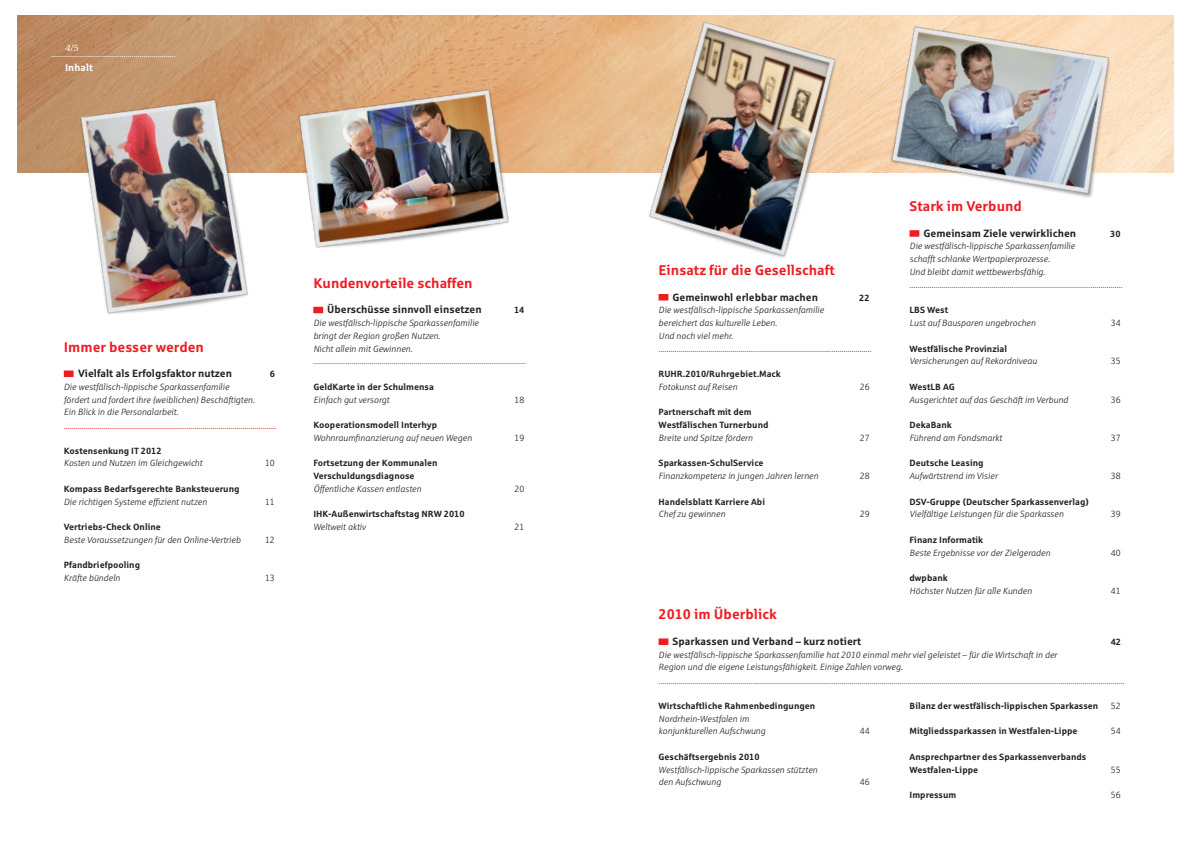
<style>
.page{position:relative;width:1191px;height:842px;background:#fff}
.page>*{position:absolute;margin:0;border:0;box-sizing:border-box;transform-origin:0 0}
.t1{font:700 14px "Sparkasse Rg";color:#ee1d23}
.t2{font:700 10.5px "Sparkasse Rg";color:#231f20}
.t3{font:700 10px "Sparkasse Rg";letter-spacing:.01em;color:#fff}
.t4{font:italic 9px/12.8px "Sparkasse Lt";color:#231f20}
.t5{font:700 9px/12.8px "Sparkasse Rg";color:#231f20}
.t6{font:9px "Sparkasse Lt";color:#231f20}
.t7{font:italic 9px "Sparkasse Serif";color:#fff}
.t8{font:italic 8px "Sparkasse Serif";color:#ee1d23}
.t9{font:italic 8px "Sparkasse Serif";color:#fff}
</style>
<div class="page">
<img style="left:17px;top:15px;width:1157px;height:158px">
<svg style="left:313px;top:307px;width:10px;height:6px"></svg>
<svg style="left:909px;top:230px;width:10px;height:7px"></svg>
<svg style="left:64px;top:371px;width:10px;height:6px"></svg>
<svg style="left:658px;top:294px;width:10px;height:6px"></svg>
<svg style="left:658px;top:638px;width:10px;height:7px"></svg>
<img style="left:882px;top:17px;width:245px;height:181px">
<img style="left:70px;top:83px;width:197px;height:231px">
<img style="left:642px;top:16px;width:210px;height:242px">
<img style="left:294px;top:85px;width:228px;height:163px">
<p class="t7" style="left:65px;top:42px;width:15px">4/5</p>
<p class="t9" style="left:51px;top:49px;width:126px">..............................................................</p>
<p class="t3" style="left:65px;top:61px;width:29px">Inhalt</p>
<h1 class="t1" style="left:64px;top:338px;width:142px">Immer besser werden</h1>
<p class="t2" style="left:78px;top:367px;width:155px">Vielfalt als Erfolgsfaktor nutzen</p>
<p class="t5" style="left:270px;top:367px;width:7px">6</p>
<p class="t4" style="left:64px;top:380px;width:193px">Die westfälisch-lippische Sparkassenfamilie fördert und fordert ihre (weiblichen) Beschäftigten.<br>Ein Blick in die Personalarbeit.</p>
<p class="t5" style="left:64px;top:444px;width:99px">Kostensenkung IT 2012</p>
<p class="t4" style="left:64px;top:457px;width:140px">Kosten und Nutzen im Gleichgewicht</p>
<p class="t6" style="left:265px;top:458px;width:11px">10</p>
<p class="t5" style="left:64px;top:482px;width:177px">Kompass Bedarfsgerechte Banksteuerung</p>
<p class="t4" style="left:64px;top:495px;width:145px">Die richtigen Systeme effizient nutzen</p>
<p class="t6" style="left:265px;top:496px;width:11px">11</p>
<p class="t5" style="left:64px;top:520px;width:99px">Vertriebs-Check Online</p>
<p class="t4" style="left:64px;top:533px;width:178px">Beste Voraussetzungen für den Online-Vertrieb</p>
<p class="t6" style="left:265px;top:534px;width:11px">12</p>
<p class="t5" style="left:64px;top:558px;width:78px">Pfandbriefpooling</p>
<p class="t4" style="left:64px;top:571px;width:58px">Kräfte bündeln</p>
<p class="t6" style="left:265px;top:573px;width:11px">13</p>
<p class="t8" style="left:64px;top:421px;width:214px">..........................................................................................................</p>
<h1 class="t1" style="left:313px;top:274px;width:161px">Kundenvorteile schaffen</h1>
<p class="t2" style="left:327px;top:303px;width:156px">Überschüsse sinnvoll einsetzen</p>
<p class="t5" style="left:514px;top:303px;width:12px">14</p>
<p class="t4" style="left:313px;top:316px;width:167px">Die westfälisch-lippische Sparkassenfamilie bringt der Region großen Nutzen.<br>Nicht allein mit Gewinnen.</p>
<p class="t5" style="left:313px;top:380px;width:122px">GeldKarte in der Schulmensa</p>
<p class="t4" style="left:313px;top:393px;width:78px">Einfach gut versorgt</p>
<p class="t6" style="left:514px;top:394px;width:11px">18</p>
<p class="t5" style="left:313px;top:418px;width:125px">Kooperationsmodell Interhyp</p>
<p class="t4" style="left:313px;top:431px;width:160px">Wohnraumfinanzierung auf neuen Wegen</p>
<p class="t6" style="left:514px;top:432px;width:11px">19</p>
<p class="t5" style="left:313px;top:456px;width:126px">Fortsetzung der Kommunalen<br>Verschuldungsdiagnose</p>
<p class="t4" style="left:313px;top:482px;width:109px">Öffentliche Kassen entlasten</p>
<p class="t6" style="left:514px;top:483px;width:11px">20</p>
<p class="t5" style="left:313px;top:507px;width:153px">IHK-Außenwirtschaftstag NRW 2010</p>
<p class="t4" style="left:313px;top:520px;width:54px">Weltweit aktiv</p>
<p class="t6" style="left:514px;top:522px;width:11px">21</p>
<p class="t8" style="left:313px;top:356px;width:214px">..........................................................................................................</p>
<h1 class="t1" style="left:658px;top:261px;width:178px">Einsatz für die Gesellschaft</h1>
<p class="t2" style="left:672px;top:290px;width:147px">Gemeinwohl erlebbar machen</p>
<p class="t5" style="left:859px;top:291px;width:12px">22</p>
<p class="t4" style="left:658px;top:304px;width:167px">Die westfälisch-lippische Sparkassenfamilie bereichert das kulturelle Leben.<br>Und noch viel mehr.</p>
<p class="t5" style="left:658px;top:367px;width:124px">RUHR.2010/Ruhrgebiet.Mack</p>
<p class="t4" style="left:658px;top:380px;width:80px">Fotokunst auf Reisen</p>
<p class="t6" style="left:860px;top:381px;width:11px">26</p>
<p class="t5" style="left:658px;top:405px;width:111px">Partnerschaft mit dem<br>Westfälischen Turnerbund</p>
<p class="t4" style="left:658px;top:431px;width:96px">Breite und Spitze fördern</p>
<p class="t6" style="left:860px;top:432px;width:11px">27</p>
<p class="t5" style="left:658px;top:456px;width:106px">Sparkassen-SchulService</p>
<p class="t4" style="left:658px;top:469px;width:161px">Finanzkompetenz in jungen Jahren lernen</p>
<p class="t6" style="left:860px;top:471px;width:11px">28</p>
<p class="t5" style="left:658px;top:495px;width:108px">Handelsblatt Karriere Abi</p>
<p class="t4" style="left:658px;top:508px;width:68px">Chef zu gewinnen</p>
<p class="t6" style="left:860px;top:509px;width:11px">29</p>
<p class="t8" style="left:658px;top:344px;width:214px">..........................................................................................................</p>
<h1 class="t1" style="left:909px;top:197px;width:114px">Stark im Verbund</h1>
<p class="t2" style="left:923px;top:226px;width:154px">Gemeinsam Ziele verwirklichen</p>
<p class="t5" style="left:1110px;top:227px;width:12px">30</p>
<p class="t4" style="left:909px;top:240px;width:167px">Die westfälisch-lippische Sparkassenfamilie schafft schlanke Wertpapierprozesse.<br>Und bleibt damit wettbewerbsfähig.</p>
<p class="t5" style="left:909px;top:303px;width:40px">LBS West</p>
<p class="t4" style="left:909px;top:316px;width:128px">Lust auf Bausparen ungebrochen</p>
<p class="t6" style="left:1110px;top:317px;width:11px">34</p>
<p class="t5" style="left:909px;top:342px;width:99px">Westfälische Provinzial</p>
<p class="t4" style="left:909px;top:355px;width:129px">Versicherungen auf Rekordniveau</p>
<p class="t6" style="left:1110px;top:356px;width:11px">35</p>
<p class="t5" style="left:909px;top:380px;width:47px">WestLB AG</p>
<p class="t4" style="left:909px;top:393px;width:160px">Ausgerichtet auf das Geschäft im Verbund</p>
<p class="t6" style="left:1110px;top:394px;width:11px">36</p>
<p class="t5" style="left:909px;top:418px;width:44px">DekaBank</p>
<p class="t4" style="left:909px;top:431px;width:94px">Führend am Fondsmarkt</p>
<p class="t6" style="left:1110px;top:432px;width:11px">37</p>
<p class="t5" style="left:909px;top:456px;width:76px">Deutsche Leasing</p>
<p class="t4" style="left:909px;top:469px;width:90px">Aufwärtstrend im Visier</p>
<p class="t6" style="left:1110px;top:471px;width:11px">38</p>
<p class="t5" style="left:909px;top:495px;width:181px">DSV-Gruppe (Deutscher Sparkassenverlag)</p>
<p class="t4" style="left:909px;top:508px;width:155px">Vielfältige Leistungen für die Sparkassen</p>
<p class="t6" style="left:1110px;top:509px;width:11px">39</p>
<p class="t5" style="left:909px;top:533px;width:75px">Finanz Informatik</p>
<p class="t4" style="left:909px;top:546px;width:142px">Beste Ergebnisse vor der Zielgeraden</p>
<p class="t6" style="left:1110px;top:547px;width:11px">40</p>
<p class="t5" style="left:909px;top:571px;width:40px">dwpbank</p>
<p class="t4" style="left:909px;top:584px;width:124px">Höchster Nutzen für alle Kunden</p>
<p class="t6" style="left:1110px;top:585px;width:11px">41</p>
<p class="t8" style="left:909px;top:281px;width:214px">..........................................................................................................</p>
<h1 class="t1" style="left:658px;top:606px;width:120px">2010 im Überblick</h1>
<p class="t2" style="left:672px;top:635px;width:190px">Sparkassen und Verband – kurz notiert</p>
<p class="t5" style="left:1110px;top:635px;width:12px">42</p>
<p class="t4" style="left:658px;top:648px;width:400px">Die westfälisch-lippische Sparkassenfamilie hat 2010 einmal mehr viel geleistet – für die Wirtschaft in der<br>Region und die eigene Leistungsfähigkeit. Einige Zahlen vorweg.</p>
<p class="t8" style="left:658px;top:676px;width:467px">........................................................................................................................................................................................................................................</p>
<p class="t5" style="left:658px;top:699px;width:158px">Wirtschaftliche Rahmenbedingungen</p>
<p class="t4" style="left:658px;top:712px;width:108px">Nordrhein-Westfalen im konjunkturellen Aufschwung</p>
<p class="t5" style="left:658px;top:750px;width:103px">Geschäftsergebnis 2010</p>
<p class="t4" style="left:658px;top:763px;width:160px">Westfälisch-lippische Sparkassen stützten den Aufschwung</p>
<p class="t6" style="left:860px;top:726px;width:11px">44</p>
<p class="t6" style="left:860px;top:777px;width:11px">46</p>
<p class="t5" style="left:909px;top:699px;width:190px">Bilanz der westfälisch-lippischen Sparkassen</p>
<p class="t6" style="left:1110px;top:700px;width:11px">52</p>
<p class="t5" style="left:909px;top:724px;width:169px">Mitgliedssparkassen in Westfalen-Lippe</p>
<p class="t6" style="left:1110px;top:726px;width:11px">54</p>
<p class="t5" style="left:909px;top:750px;width:178px">Ansprechpartner des Sparkassenverbands<br>Westfalen-Lippe</p>
<p class="t6" style="left:1110px;top:764px;width:11px">55</p>
<p class="t5" style="left:909px;top:788px;width:48px">Impressum</p>
<p class="t6" style="left:1110px;top:789px;width:11px">56</p>
</div>
